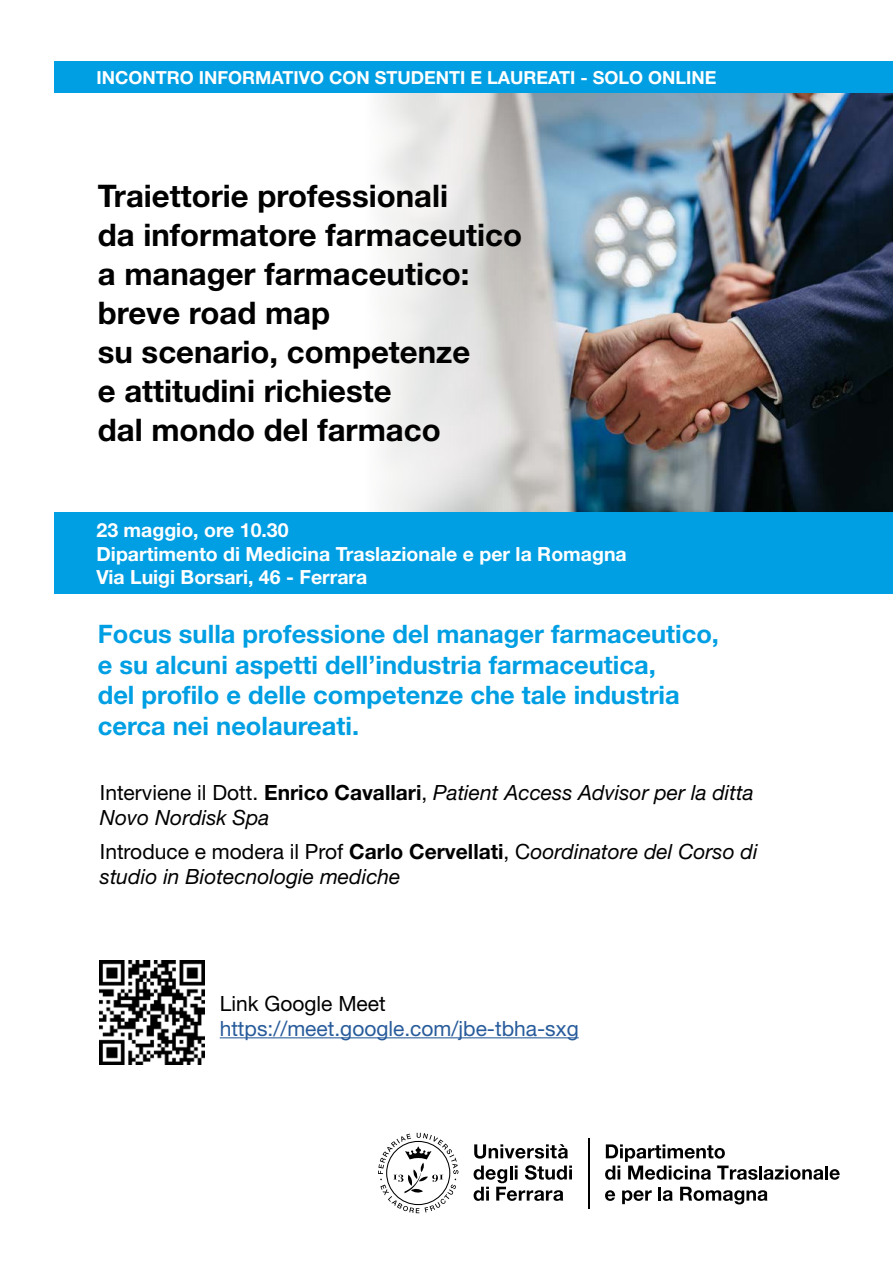
<style>
.page{position:relative;width:893px;height:1263px;background:#fff}
.page>*{position:absolute;margin:0;border:0;box-sizing:border-box;transform-origin:0 0}
.t1{font:700 31.2px "Helvetica Neue";color:#000}
.t2{font:700 25.5px "Helvetica Neue";color:#009fe3}
.t3{font:italic 21px/25.2px "Helvetica Neue";color:#000}
.t4{font:21px "Helvetica Neue";color:#275b9b}
.t5{font:21px "Helvetica Neue";color:#000}
.t6{font:700 19.5px "Helvetica Neue";color:#fff}
.t7{font:700 18px "Helvetica Neue";color:#fff}
.s1{font-style:normal}
.s2{font-weight:700;font-style:normal}
</style>
<div class="page">
<hr style="left:220px;top:1037px;width:359px;height:1px;background:#275b9b">
<svg style="left:474px;top:1144px;width:94px;height:14px"></svg>
<svg style="left:474px;top:1165px;width:98px;height:36px"></svg>
<hr style="left:588px;top:1138px;width:2px;height:70px;background:#000">
<svg style="left:605px;top:1144px;width:152px;height:36px"></svg>
<hr style="left:759px;top:1165px;width:3px;height:14px;background:#000">
<svg style="left:764px;top:1165px;width:59px;height:15px"></svg>
<hr style="left:825px;top:1165px;width:3px;height:14px;background:#000">
<svg style="left:830px;top:1169px;width:10px;height:11px"></svg>
<svg style="left:605px;top:1190px;width:10px;height:11px"></svg>
<svg style="left:622px;top:1190px;width:30px;height:14px"></svg>
<svg style="left:658px;top:1187px;width:15px;height:14px"></svg>
<svg style="left:680px;top:1187px;width:87px;height:17px"></svg>
<svg style="left:378px;top:1133px;width:80px;height:80px"></svg>
<img style="left:524px;top:93px;width:369px;height:419px">
<svg style="left:379px;top:93px;width:145px;height:419px;fill:#e7e6e6"></svg>
<div style="left:54px;top:62px;width:839px;height:31px;background:#009fe3"></div>
<img style="left:100px;top:960px;width:104px;height:104px">
<div style="left:54px;top:512px;width:839px;height:82px;background:#009fe3"></div>
<p class="t7" style="left:97px;top:67px;width:621px">INCONTRO INFORMATIVO CON STUDENTI E LAUREATI - SOLO ONLINE</p>
<p class="t1" style="left:98px;top:177px;width:352px">Traiettorie professionali</p>
<p class="t1" style="left:98px;top:216px;width:426px">da informatore farmaceutico</p>
<p class="t1" style="left:98px;top:255px;width:373px">a manager farmaceutico:</p>
<p class="t1" style="left:98px;top:294px;width:234px">breve road map</p>
<p class="t1" style="left:98px;top:333px;width:374px">su scenario, competenze</p>
<p class="t1" style="left:98px;top:372px;width:295px">e attitudini richieste</p>
<p class="t1" style="left:98px;top:411px;width:344px">dal mondo del farmaco</p>
<p class="t6" style="left:97px;top:518px;width:194px">23 maggio, ore 10.30</p>
<p class="t6" style="left:97px;top:542px;width:532px">Dipartimento di Medicina Traslazionale e per la Romagna</p>
<p class="t6" style="left:97px;top:565px;width:272px">Via Luigi Borsari, 46 - Ferrara</p>
<p class="t2" style="left:98px;top:618px;width:623px">Focus sulla professione del manager farmaceutico,</p>
<p class="t2" style="left:98px;top:649px;width:559px">e su alcuni aspetti dell’industria farmaceutica,</p>
<p class="t2" style="left:98px;top:679px;width:583px">del profilo e delle competenze che tale industria</p>
<p class="t2" style="left:98px;top:710px;width:263px">cerca nei neolaureati.</p>
<p class="t3" style="left:100px;top:780px;width:655px"><span class="s1">Interviene il Dott.</span> <span class="s2">Enrico Cavallari</span><span class="s1">,</span> Patient Access Advisor per la ditta<br>Novo Nordisk Spa</p>
<p class="t3" style="left:100px;top:838px;width:659px"><span class="s1">Introduce e modera il Prof</span> <span class="s2">Carlo Cervellati</span><span class="s1">, C</span>oordinatore del Corso di studio in Biotecnologie mediche</p>
<p class="t5" style="left:220px;top:990px;width:168px">Link Google Meet</p>
<p class="t4" style="left:220px;top:1016px;width:361px">https://meet.google.com/jbe-tbha-sxg</p>
</div>
